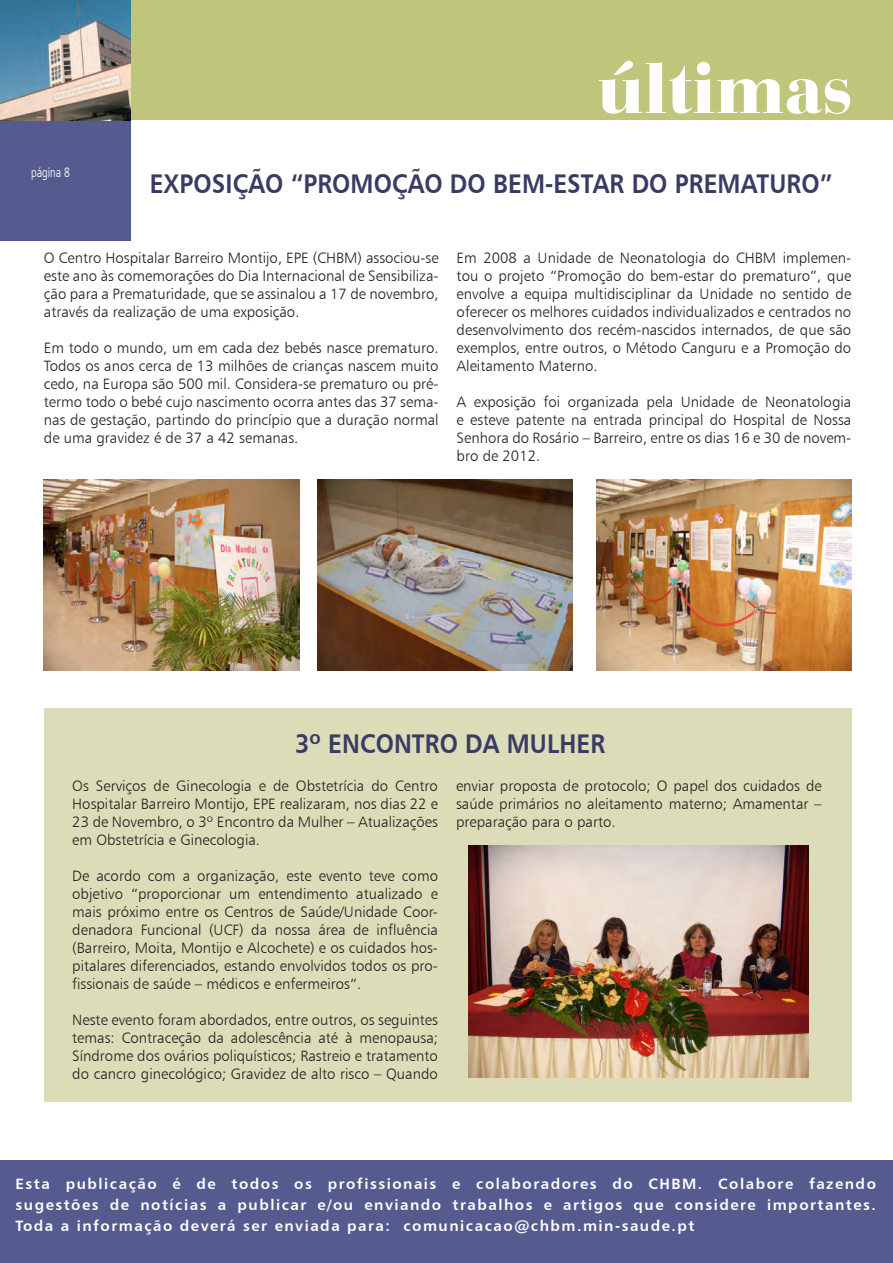
<style>
.page{position:relative;width:893px;height:1263px;background:#fff}
.page>*{position:absolute;margin:0;border:0;box-sizing:border-box;transform-origin:0 0}
.t1{font:900 75px "Bauer Bodoni BT";letter-spacing:.005em;color:#fff}
.t2{font:27px "Humanist 777 BT Bold B";letter-spacing:.005em;color:#393b64;scale:.9 1}
.t3{font:15px/18px "Humanist 777 BT Light B";color:#231f20;text-align:justify}
.t4{font:15px "Humanist 777 BT Bold B";letter-spacing:.1em;color:#fff}
.t5{font:13.5px "Frut";color:#fff;scale:.9 1}
</style>
<div class="page">
<div style="left:0;top:120px;width:131px;height:120px;background:#555b8e"></div>
<div style="left:0;top:0;width:893px;height:120px;background:#bfc57b"></div>
<div style="left:0;top:1161px;width:893px;height:102px;background:#555b8e"></div>
<img style="left:0;top:0;width:131px;height:120px">
<div style="left:44px;top:708px;width:807px;height:393px;background:#dcddb8"></div>
<img style="left:469px;top:846px;width:340px;height:231px">
<img style="left:44px;top:479px;width:255px;height:192px">
<img style="left:318px;top:479px;width:255px;height:192px">
<img style="left:596px;top:479px;width:255px;height:192px">
<p class="t1" style="left:598px;top:41px;width:256px">últimas</p>
<p class="t5" style="left:31px;top:164px;width:45px">página 8</p>
<p class="t2" style="left:150px;top:166px;width:760px">EXPOSIÇÃO “PROMOÇÃO DO BEM-ESTAR DO PREMATURO”</p>
<p class="t3" style="left:44px;top:248px;width:396px">O Centro Hospitalar Barreiro Montijo, EPE (CHBM) associou-se este ano às comemorações do Dia Internacional de Sensibiliza&shy;ção para a Prematuridade, que se assinalou a 17 de novembro, através da realização de uma exposição.</p>
<p class="t3" style="left:44px;top:338px;width:396px">Em todo o mundo, um em cada dez bebés nasce prematuro.<br>Todos os anos cerca de 13 milhões de crianças nascem muito cedo, na Europa são 500 mil. Considera-se prematuro ou pré&shy;termo todo o bebé cujo nascimento ocorra antes das 37 sema&shy;nas de gestação, partindo do princípio que a duração normal de uma gravidez é de 37 a 42 semanas.</p>
<p class="t3" style="left:457px;top:248px;width:396px">Em 2008 a Unidade de Neonatologia do CHBM implemen&shy;tou o projeto “Promoção do bem-estar do prematuro”, que envolve a equipa multidisciplinar da Unidade no sentido de oferecer os melhores cuidados individualizados e centrados no desenvolvimento dos recém-nascidos internados, de que são exemplos, entre outros, o Método Canguru e a Promoção do Aleitamento Materno.</p>
<p class="t3" style="left:457px;top:392px;width:396px">A exposição foi organizada pela Unidade de Neonatologia e esteve patente na entrada principal do Hospital de Nossa Senhora do Rosário – Barreiro, entre os dias 16 e 30 de novem&shy;bro de 2012.</p>
<p class="t2" style="left:295px;top:726px;width:346px">3º ENCONTRO DA MULHER</p>
<p class="t3" style="left:72px;top:776px;width:367px">Os Serviços de Ginecologia e de Obstetrícia do Centro Hospitalar Barreiro Montijo, EPE realizaram, nos dias 22 e 23 de Novembro, o 3º Encontro da Mulher – Atualizações em Obstetrícia e Ginecologia.</p>
<p class="t3" style="left:72px;top:866px;width:367px">De acordo com a organização, este evento teve como objetivo “proporcionar um entendimento atualizado e mais próximo entre os Centros de Saúde/Unidade Coor&shy;denadora Funcional (UCF) da nossa área de influência (Barreiro, Moita, Montijo e Alcochete) e os cuidados hos&shy;pitalares diferenciados, estando envolvidos todos os pro&shy;fissionais de saúde – médicos e enfermeiros”.</p>
<p class="t3" style="left:72px;top:1010px;width:367px">Neste evento foram abordados, entre outros, os seguintes temas: Contraceção da adolescência até à menopausa; Síndrome dos ovários poliquísticos; Rastreio e tratamento do cancro ginecológico; Gravidez de alto risco – Quando</p>
<p class="t3" style="left:456px;top:776px;width:367px">enviar proposta de protocolo; O papel dos cuidados de saúde primários no aleitamento materno; Amamentar – preparação para o parto.</p>
<p class="t4" style="left:16px;top:1174px;width:862px">Esta publicação é de todos os profissionais e colaboradores do CHBM. Colabore fazendo</p>
<p class="t4" style="left:16px;top:1195px;width:862px">sugestões de notícias a publicar e/ou enviando trabalhos e artigos que considere importantes.</p>
<p class="t4" style="left:16px;top:1216px;width:680px">Toda a informação deverá ser enviada para: comunicacao@chbm.min-saude.pt</p>
</div>
